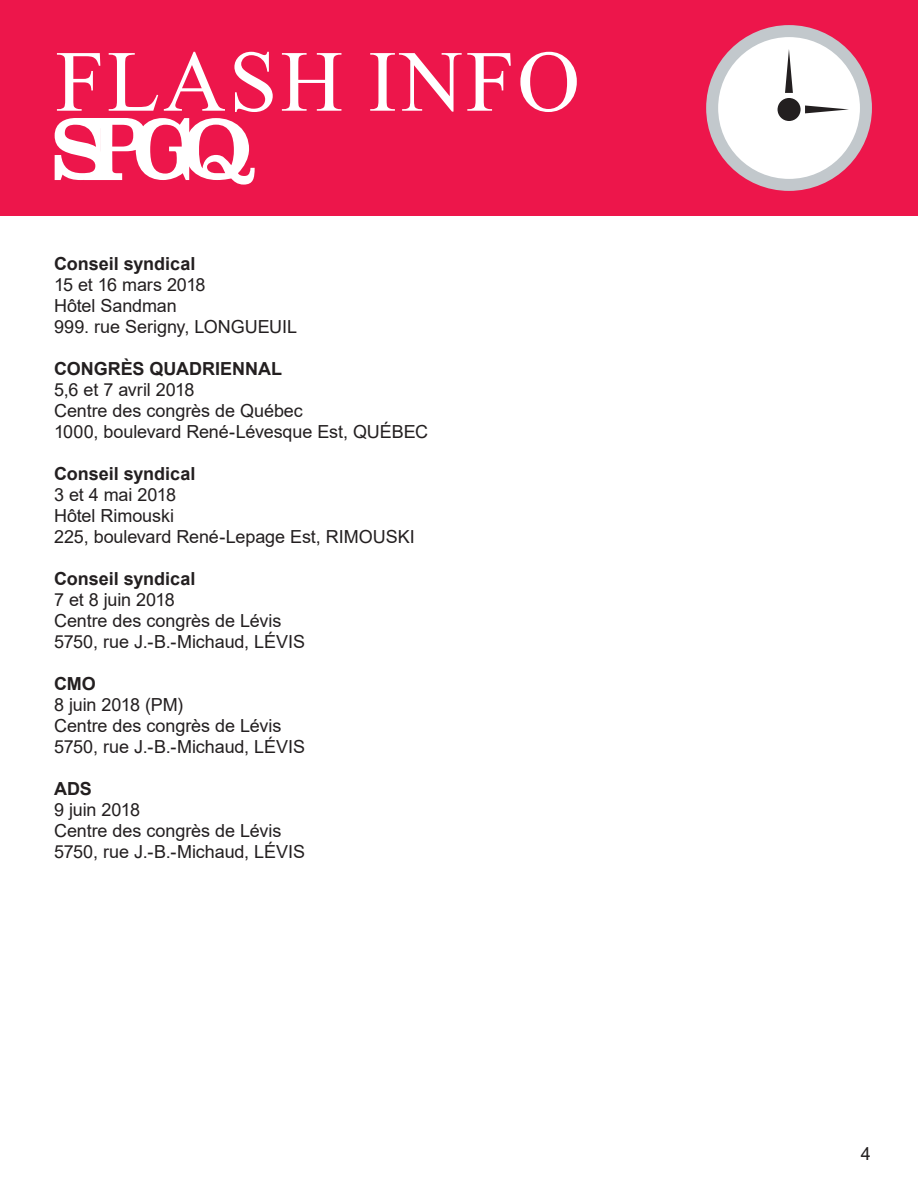
<style>
.page{position:relative;width:918px;height:1188px;background:#fff}
.page>*{position:absolute;margin:0;border:0;box-sizing:border-box;transform-origin:0 0}
.Titre___Flash_Info{font:87px "Times New Roman";letter-spacing:.035em;color:#fff}
.Texte{font:18px "Arial";letter-spacing:-.005em;color:#231f20}
.Texte-2{font:700 18px "Arial";color:#231f20}
</style>
<div class="page">
<div style="left:0;top:0;width:918px;height:216px;background:#ed164b"></div>
<svg style="left:55px;top:118px;width:200px;height:67px"></svg>
<div style="left:712px;top:31px;width:154px;height:154px;background:#fff;border-radius:50%"></div>
<div style="left:706px;top:25px;width:166px;height:166px;border:12px solid #c2c8cc;border-radius:50%"></div>
<svg style="left:785px;top:49px;width:8px;height:44px"></svg>
<svg style="left:805px;top:105px;width:44px;height:8px"></svg>
<div style="left:778px;top:98px;width:23px;height:23px;background:#231f20;border-radius:50%"></div>
<p class="Titre___Flash_Info" style="left:56px;top:20px;width:526px">FLASH INFO</p>
<p class="Texte-2" style="left:54px;top:251px;width:143px">Conseil syndical</p>
<p class="Texte" style="left:54px;top:272px;width:153px">15 et 16 mars 2018</p>
<p class="Texte" style="left:54px;top:293px;width:124px">Hôtel Sandman</p>
<p class="Texte" style="left:54px;top:314px;width:245px">999. rue Serigny, LONGUEUIL</p>
<p class="Texte-2" style="left:54px;top:356px;width:230px">CONGRÈS QUADRIENNAL</p>
<p class="Texte" style="left:54px;top:377px;width:142px">5,6 et 7 avril 2018</p>
<p class="Texte" style="left:54px;top:398px;width:250px">Centre des congrès de Québec</p>
<p class="Texte" style="left:54px;top:419px;width:376px">1000, boulevard René-Lévesque Est, QUÉBEC</p>
<p class="Texte-2" style="left:54px;top:461px;width:143px">Conseil syndical</p>
<p class="Texte" style="left:54px;top:482px;width:124px">3 et 4 mai 2018</p>
<p class="Texte" style="left:54px;top:503px;width:122px">Hôtel Rimouski</p>
<p class="Texte" style="left:54px;top:524px;width:362px">225, boulevard René-Lepage Est, RIMOUSKI</p>
<p class="Texte-2" style="left:54px;top:566px;width:143px">Conseil syndical</p>
<p class="Texte" style="left:54px;top:587px;width:122px">7 et 8 juin 2018</p>
<p class="Texte" style="left:54px;top:608px;width:229px">Centre des congrès de Lévis</p>
<p class="Texte" style="left:54px;top:629px;width:253px">5750, rue J.-B.-Michaud, LÉVIS</p>
<p class="Texte-2" style="left:54px;top:671px;width:43px">CMO</p>
<p class="Texte" style="left:54px;top:692px;width:131px">8 juin 2018 (PM)</p>
<p class="Texte" style="left:54px;top:713px;width:229px">Centre des congrès de Lévis</p>
<p class="Texte" style="left:54px;top:734px;width:253px">5750, rue J.-B.-Michaud, LÉVIS</p>
<p class="Texte-2" style="left:54px;top:776px;width:39px">ADS</p>
<p class="Texte" style="left:54px;top:797px;width:88px">9 juin 2018</p>
<p class="Texte" style="left:54px;top:818px;width:229px">Centre des congrès de Lévis</p>
<p class="Texte" style="left:54px;top:839px;width:253px">5750, rue J.-B.-Michaud, LÉVIS</p>
<p class="Texte" style="left:861px;top:1141px;width:12px">4</p>
</div>
